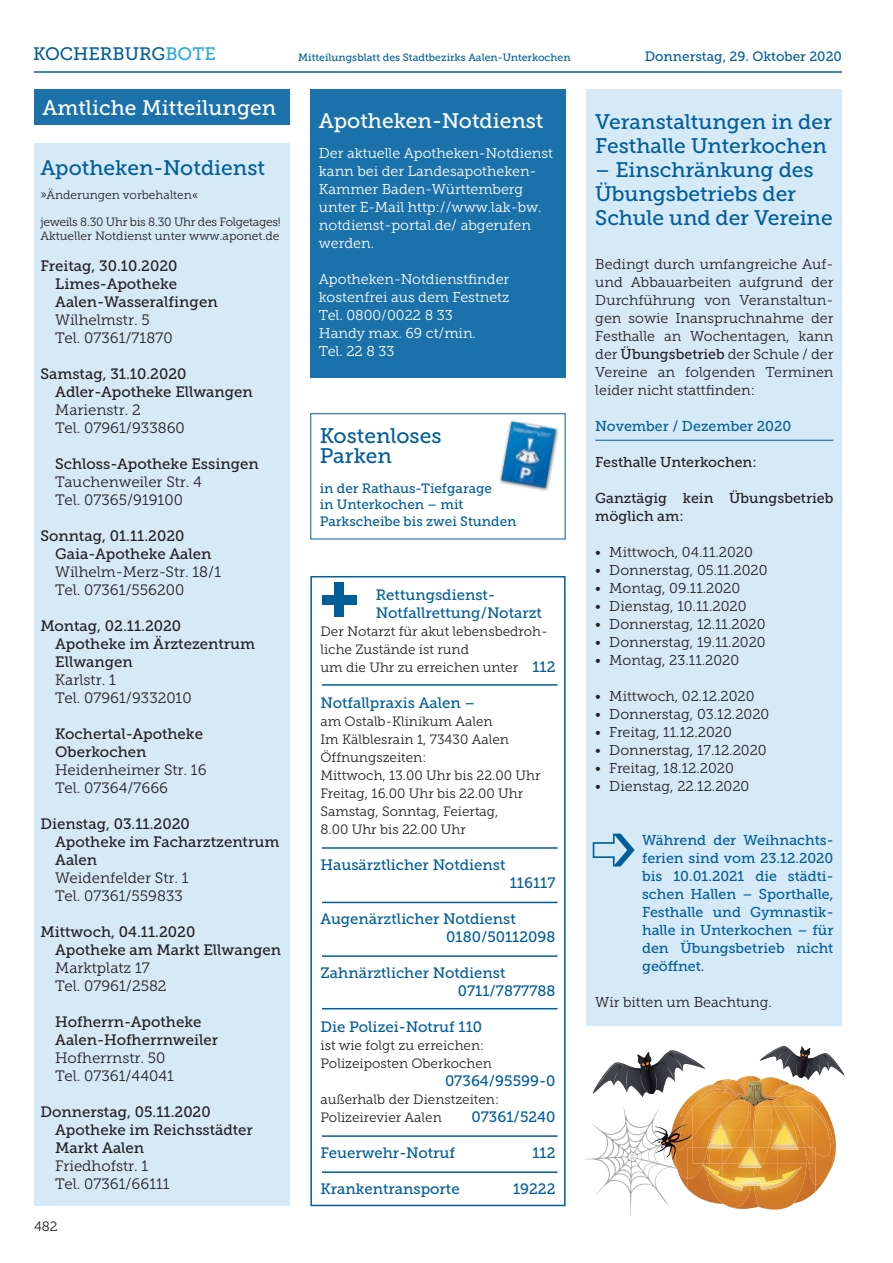
<style>
.page{position:relative;width:893px;height:1263px;background:#fff}
.page>*{position:absolute;margin:0;border:0;box-sizing:border-box;transform-origin:0 0}
.t1{font:21px/24px "Museo Slab 500";letter-spacing:-.005em;color:#005e9a}
.t2{font:21px "Museo Slab 500";color:#fff}
.t3{font:18px "Museo Slab 500";color:#005e9a}
.t4{font:15px/18px "Museo Slab 500";color:#231f20}
.t5{font:15px/18px "Museo Slab 300";color:#231f20}
.t6{font:15px/18px "Museo Slab 500";color:#005e9a}
.t7{font:14.25px/18px "Museo Slab 300";color:#231f20;text-align:justify}
.t8{font:14.25px/18px "Museo Slab 300";color:#fff}
.t9{font:14.25px/18px "Museo Slab 500";color:#005e9a;text-align:justify}
.t10{font:14.25px/18px "Museo Slab 500";color:#231f20}
.t11{font:13.5px/18px "Museo Slab 300";color:#231f20}
.t12{font:13.5px/16.2px "Museo Slab 500";color:#005e9a}
.t13{font:12px/13.5px "Museo Slab 300";letter-spacing:-.005em;color:#231f20}
.t14{font:10.5px "Museo Slab 500";color:#005e9a}
.s1{color:#24aae1}
.s2{font-family:"Museo Slab 500";font-size:15px;color:#005e9a}
.s3{font-family:"Museo Slab 500"}
</style>
<div class="page">
<hr style="left:34px;top:71px;width:808px;height:2px;background:#005e9a">
<div style="left:34px;top:89px;width:255px;height:36px;background:#1b72aa"></div>
<div style="left:34px;top:143px;width:255px;height:1062px;background:#d6e9f7"></div>
<div style="left:310px;top:89px;width:256px;height:289px;background:#1b72aa"></div>
<div style="left:334px;top:583px;width:10px;height:34px;background:#005e9a"></div>
<div style="left:322px;top:595px;width:34px;height:9px;background:#005e9a"></div>
<div style="left:310px;top:576px;width:256px;height:630px;border:2px solid #005e9a"></div>
<hr style="left:322px;top:684px;width:236px;height:2px;background:#005e9a">
<hr style="left:322px;top:902px;width:236px;height:1px;background:#005e9a">
<hr style="left:322px;top:955px;width:236px;height:2px;background:#005e9a">
<hr style="left:322px;top:1008px;width:236px;height:1px;background:#005e9a">
<hr style="left:322px;top:847px;width:236px;height:2px;background:#005e9a">
<hr style="left:322px;top:1135px;width:236px;height:2px;background:#005e9a">
<hr style="left:322px;top:1171px;width:236px;height:2px;background:#005e9a">
<div style="left:310px;top:413px;width:256px;height:126px;border:1px solid #005e9a"></div>
<div style="left:498px;top:419px;width:61px;height:73px;background:#231f20;opacity:.75"></div>
<img style="left:501px;top:421px;width:55px;height:67px">
<div style="left:587px;top:89px;width:255px;height:936px;background:#d6e9f7"></div>
<hr style="left:595px;top:440px;width:238px;height:1px;background:#005e9a">
<svg style="left:585px;top:1045px;width:260px;height:172px"></svg>
<p class="t3" style="left:33px;top:44px;width:184px">KOCHERBURG<span class="s1">BOTE</span></p>
<p class="t14" style="left:298px;top:51px;width:274px">Mitteilungsblatt des Stadtbezirks Aalen-Unterkochen</p>
<p class="t12" style="left:645px;top:48px;width:199px">Donnerstag, 29. Oktober 2020</p>
<h1 class="t2" style="left:43px;top:96px;width:235px">Amtliche Mitteilungen</h1>
<h1 class="t1" style="left:40px;top:156px;width:226px">Apotheken-Notdienst</h1>
<p class="t13" style="left:40px;top:188px;width:159px">»Änderungen vorbehalten«</p>
<p class="t13" style="left:40px;top:215px;width:242px">jeweils 8.30 Uhr bis 8.30 Uhr des Folgetages!<br>Aktueller Notdienst unter www.aponet.de</p>
<p class="t4" style="left:55px;top:257px;width:164px;text-indent:-15px">Freitag, 30.10.2020<br>Limes-Apotheke<br>Aalen-Wasseralfingen</p>
<p class="t5" style="left:55px;top:311px;width:119px">Wilhelmstr. 5<br>Tel. 07361/71870</p>
<p class="t4" style="left:55px;top:365px;width:199px;text-indent:-15px">Samstag, 31.10.2020<br>Adler-Apotheke Ellwangen</p>
<p class="t5" style="left:55px;top:401px;width:131px">Marienstr. 2<br>Tel. 07961/933860</p>
<p class="t4" style="left:55px;top:455px;width:205px">Schloss-Apotheke Essingen</p>
<p class="t5" style="left:55px;top:473px;width:148px">Tauchenweiler Str. 4<br>Tel. 07365/919100</p>
<p class="t4" style="left:55px;top:527px;width:158px;text-indent:-15px">Sonntag, 01.11.2020<br>Gaia-Apotheke Aalen</p>
<p class="t5" style="left:55px;top:563px;width:167px">Wilhelm-Merz-Str. 18/1<br>Tel. 07361/556200</p>
<p class="t4" style="left:55px;top:617px;width:201px;text-indent:-15px">Montag, 02.11.2020<br>Apotheke im Ärztezentrum<br>Ellwangen</p>
<p class="t5" style="left:55px;top:671px;width:138px">Karlstr. 1<br>Tel. 07961/9332010</p>
<p class="t4" style="left:55px;top:725px;width:149px">Kochertal-Apotheke<br>Oberkochen</p>
<p class="t5" style="left:55px;top:761px;width:153px">Heidenheimer Str. 16<br>Tel. 07364/7666</p>
<p class="t4" style="left:55px;top:815px;width:226px;text-indent:-15px">Dienstag, 03.11.2020<br>Apotheke im Facharztzentrum<br>Aalen</p>
<p class="t5" style="left:55px;top:869px;width:135px">Weidenfelder Str. 1<br>Tel. 07361/559833</p>
<p class="t4" style="left:55px;top:923px;width:227px;text-indent:-15px">Mittwoch, 04.11.2020<br>Apotheke am Markt Ellwangen</p>
<p class="t5" style="left:55px;top:959px;width:113px">Marktplatz 17<br>Tel. 07961/2582</p>
<p class="t4" style="left:55px;top:1013px;width:164px">Hofherrn-Apotheke<br>Aalen-Hofherrnweiler</p>
<p class="t5" style="left:55px;top:1049px;width:120px">Hofherrnstr. 50<br>Tel. 07361/44041</p>
<p class="t4" style="left:55px;top:1103px;width:199px;text-indent:-15px">Donnerstag, 05.11.2020<br>Apotheke im Reichsstädter<br>Markt Aalen</p>
<p class="t5" style="left:55px;top:1157px;width:116px">Friedhofstr. 1<br>Tel. 07361/66111</p>
<p class="t11" style="left:34px;top:1217px;width:25px">482</p>
<h1 class="t2" style="left:319px;top:109px;width:226px">Apotheken-Notdienst</h1>
<p class="t8" style="left:319px;top:144px;width:236px">Der aktuelle Apotheken-Notdienst kann bei der Landesapotheken-<br>Kammer Baden-Württemberg unter E-Mail http://www.lak-bw. notdienst-portal.de/ abgerufen werden.</p>
<p class="t8" style="left:319px;top:270px;width:192px">Apotheken-Notdienstfinder kostenfrei aus dem Festnetz<br>Tel. 0800/0022 8 33<br>Handy max. 69 ct/min.<br>Tel. 22 8 33</p>
<h1 class="t1" style="left:320px;top:425px;width:123px;line-height:20.4px">Kostenloses<br>Parken</h1>
<p class="t12" style="left:320px;top:480px;width:198px">in der Rathaus-Tiefgarage<br>in Unterkochen – mit<br>Parkscheibe bis zwei Stunden</p>
<p class="t6" style="left:376px;top:586px;width:168px">Rettungsdienst-<br>Notfallrettung/Notarzt</p>
<p class="t11" style="left:320px;top:622px;width:237px">Der Notarzt für akut lebensbedroh&shy;liche Zustände ist rund<br>um die Uhr zu erreichen unter <span class="s2">112</span></p>
<p class="t6" style="left:320px;top:694px;width:156px">Notfallpraxis Aalen –</p>
<p class="t11" style="left:320px;top:712px;width:221px">am Ostalb-Klinikum Aalen<br>Im Kälblesrain 1, 73430 Aalen<br>Öffnungszeiten:<br>Mittwoch, 13.00 Uhr bis 22.00 Uhr<br>Freitag, 16.00 Uhr bis 22.00 Uhr<br>Samstag, Sonntag, Feiertag,<br>8.00 Uhr bis 22.00 Uhr</p>
<p class="t6" style="left:320px;top:856px;width:187px">Hausärztlicher Notdienst</p>
<p class="t6" style="left:510px;top:874px;width:47px">116117</p>
<p class="t6" style="left:446px;top:910px;width:111px;text-indent:-126px">Augenärztlicher Notdienst<br>0180/50112098</p>
<p class="t6" style="left:458px;top:964px;width:99px;text-indent:-137px">Zahnärztlicher Notdienst<br>0711/7877788</p>
<p class="t6" style="left:320px;top:1018px;width:163px">Die Polizei-Notruf 110</p>
<p class="t11" style="left:320px;top:1036px;width:173px">ist wie folgt zu erreichen:<br>Polizeiposten Oberkochen</p>
<p class="t6" style="left:445px;top:1072px;width:112px">07364/95599-0</p>
<p class="t11" style="left:320px;top:1090px;width:180px">außerhalb der Dienstzeiten:<br>Polizeirevier Aalen</p>
<p class="t6" style="left:471px;top:1108px;width:86px">07361/5240</p>
<p class="t6" style="left:320px;top:1144px;width:136px">Feuerwehr-Notruf</p>
<p class="t6" style="left:532px;top:1144px;width:25px">112</p>
<p class="t6" style="left:320px;top:1180px;width:141px">Krankentransporte</p>
<p class="t6" style="left:513px;top:1180px;width:44px">19222</p>
<h1 class="t1" style="left:595px;top:110px;width:238px">Veranstaltungen in der<br>Festhalle Unterkochen</h1>
<h1 class="t1" style="left:595px;top:158px;width:239px">– Einschränkung des<br>Übungsbetriebs der<br>Schule und der Vereine</h1>
<p class="t7" style="left:595px;top:255px;width:240px">Bedingt durch umfangreiche Auf&shy;und Abbauarbeiten aufgrund der Durchführung von Veranstaltun&shy;gen sowie Inanspruchnahme der Festhalle an Wochentagen, kann der <span class="s3">Übungsbetrieb</span> der Schule / der Vereine an folgenden Terminen leider nicht stattfinden:</p>
<p class="t9" style="left:595px;top:417px;width:197px">November / Dezember 2020</p>
<p class="t10" style="left:595px;top:453px;width:163px">Festhalle Unterkochen:</p>
<p class="t10" style="left:595px;top:489px;width:240px">Ganztägig kein Übungsbetrieb möglich am:</p>
<p class="t7" style="left:595px;top:543px;width:159px">• Mittwoch, 04.11.2020</p>
<p class="t7" style="left:595px;top:561px;width:174px">• Donnerstag, 05.11.2020</p>
<p class="t7" style="left:595px;top:579px;width:146px">• Montag, 09.11.2020</p>
<p class="t7" style="left:595px;top:597px;width:153px">• Dienstag, 10.11.2020</p>
<p class="t7" style="left:595px;top:615px;width:172px">• Donnerstag, 12.11.2020</p>
<p class="t7" style="left:595px;top:633px;width:172px">• Donnerstag, 19.11.2020</p>
<p class="t7" style="left:595px;top:651px;width:145px">• Montag, 23.11.2020</p>
<p class="t7" style="left:595px;top:687px;width:161px">• Mittwoch, 02.12.2020</p>
<p class="t7" style="left:595px;top:705px;width:176px">• Donnerstag, 03.12.2020</p>
<p class="t7" style="left:595px;top:723px;width:138px">• Freitag, 11.12.2020</p>
<p class="t7" style="left:595px;top:741px;width:173px">• Donnerstag, 17.12.2020</p>
<p class="t7" style="left:595px;top:759px;width:140px">• Freitag, 18.12.2020</p>
<p class="t7" style="left:595px;top:777px;width:156px">• Dienstag, 22.12.2020</p>
<p class="t9" style="left:642px;top:831px;width:193px">Während der Weihnachts&shy;ferien sind vom 23.12.2020 bis 10.01.2021 die städti&shy;schen Hallen – Sporthalle, Festhalle und Gymnastik&shy;halle in Unterkochen – für den Übungsbetrieb nicht geöffnet.</p>
<p class="t7" style="left:595px;top:993px;width:178px">Wir bitten um Beachtung.</p>
</div>
